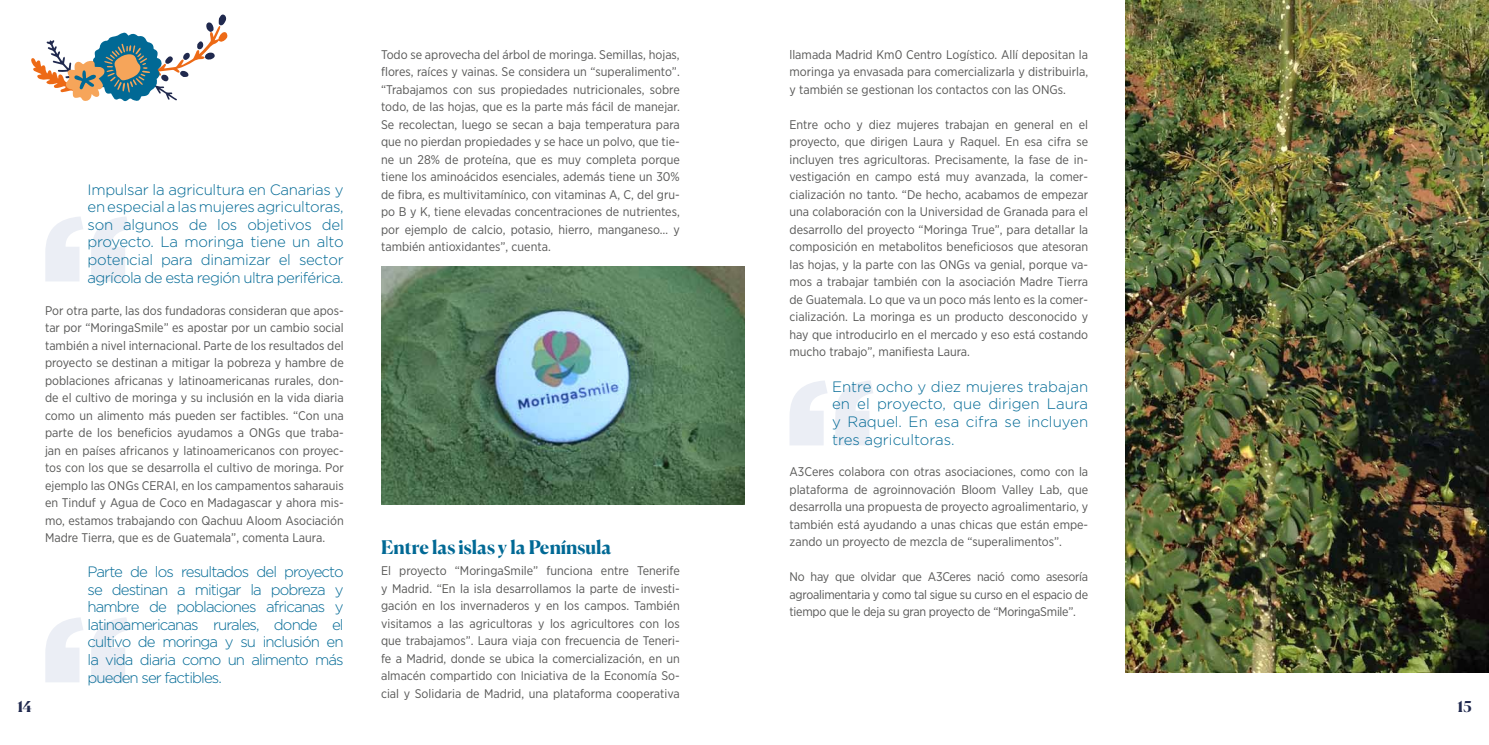
<style>
.page{position:relative;width:1489px;height:745px;background:#fff}
.page>*{position:absolute;margin:0;border:0;box-sizing:border-box;transform-origin:0 0}
.t1{font:900 187.5px/400.4px "Gotham Narrow";color:#ebeef5}
.t2{font:700 18.75px "Canela";color:#016995}
.t3{font:300 15px/17.6px "Gotham";letter-spacing:-.04em;color:#016995;text-align:justify}
.t4{font:700 15px "Canela";color:#20294e}
.t5{font:12.5px/17.5px "Gotham Narrow";color:#575756;text-align:justify}
</style>
<div class="page">
<svg style="left:790px;top:381px;width:83px;height:64px"></svg>
<img style="left:1125px;top:0;width:363px;height:671px">
<img style="left:381px;top:266px;width:363px;height:238px">
<svg style="left:31px;top:14px;width:196px;height:88px"></svg>
<p class="t5" style="left:381px;top:45px;width:300px">Todo se aprovecha del árbol de moringa. Semillas, hojas, flores, raíces y vainas. Se considera un “superalimento”. “Trabajamos con sus propiedades nutricionales, sobre todo, de las hojas, que es la parte más fácil de manejar.<br>Se recolectan, luego se secan a baja temperatura para que no pierdan propiedades y se hace un polvo, que tie&shy;ne un 28% de proteína, que es muy completa porque tiene los aminoácidos esenciales, además tiene un 30% de fibra, es multivitamínico, con vitaminas A, C, del gru&shy;po B y K, tiene elevadas concentraciones de nutrientes, por ejemplo de calcio, potasio, hierro, manganeso… y también antioxidantes”, cuenta.</p>
<p class="t5" style="left:789px;top:45px;width:300px">llamada Madrid Km0 Centro Logístico. Allí depositan la moringa ya envasada para comercializarla y distribuirla, y también se gestionan los contactos con las ONGs.</p>
<p class="t5" style="left:789px;top:115px;width:300px">Entre ocho y diez mujeres trabajan en general en el proyecto, que dirigen Laura y Raquel. En esa cifra se incluyen tres agricultoras. Precisamente, la fase de in&shy;vestigación en campo está muy avanzada, la comer&shy;cialización no tanto. “De hecho, acabamos de empezar una colaboración con la Universidad de Granada para el desarrollo del proyecto “Moringa True”, para detallar la composición en metabolitos beneficiosos que atesoran las hojas, y la parte con las ONGs va genial, porque va&shy;mos a trabajar también con la asociación Madre Tierra de Guatemala. Lo que va un poco más lento es la comer&shy;cialización. La moringa es un producto desconocido y hay que introducirlo en el mercado y eso está costando mucho trabajo”, manifiesta Laura.</p>
<p class="t3" style="left:832px;top:377px;width:258px">Entre ocho y diez mujeres trabajan en el proyecto, que dirigen Laura y Raquel. En esa cifra se incluyen tres agricultoras.</p>
<p class="t5" style="left:789px;top:462px;width:300px">A3Ceres colabora con otras asociaciones, como con la plataforma de agroinnovación Bloom Valley Lab, que desarrolla una propuesta de proyecto agroalimentario, y también está ayudando a unas chicas que están empe&shy;zando un proyecto de mezcla de “superalimentos”.</p>
<p class="t5" style="left:789px;top:567px;width:300px">No hay que olvidar que A3Ceres nació como asesoría agroalimentaria y como tal sigue su curso en el espacio de tiempo que le deja su gran proyecto de “MoringaSmile”.</p>
<p class="t3" style="left:88px;top:180px;width:258px">Impulsar la agricultura en Canarias y en especial a las mujeres agricultoras, son algunos de los objetivos del proyecto. La moringa tiene un alto potencial para dinamizar el sector agrícola de esta región ultra periférica.</p>
<p class="t5" style="left:45px;top:301px;width:300px">Por otra parte, las dos fundadoras consideran que apos&shy;tar por “MoringaSmile” es apostar por un cambio social también a nivel internacional. Parte de los resultados del proyecto se destinan a mitigar la pobreza y hambre de poblaciones africanas y latinoamericanas rurales, don&shy;de el cultivo de moringa y su inclusión en la vida diaria como un alimento más pueden ser factibles. “Con una parte de los beneficios ayudamos a ONGs que traba&shy;jan en países africanos y latinoamericanos con proyec&shy;tos con los que se desarrolla el cultivo de moringa. Por ejemplo las ONGs CERAI, en los campamentos saharauis en Tinduf y Agua de Coco en Madagascar y ahora mis&shy;mo, estamos trabajando con Qachuu Aloom Asociación Madre Tierra, que es de Guatemala”, comenta Laura.</p>
<p class="t3" style="left:88px;top:562px;width:258px">Parte de los resultados del proyecto se destinan a mitigar la pobreza y hambre de poblaciones africanas y latinoamericanas rurales, donde el cultivo de moringa y su inclusión en la vida diaria como un alimento más pueden ser factibles.</p>
<h1 class="t1" style="left:39px;top:80px;width:96px">“ “</h1>
<h2 class="t2" style="left:381px;top:532px;width:232px">Entre las islas y la Península</h2>
<p class="t5" style="left:381px;top:561px;width:300px">El proyecto “MoringaSmile” funciona entre Tenerife y Madrid. “En la isla desarrollamos la parte de investi&shy;gación en los invernaderos y en los campos. También visitamos a las agricultoras y los agricultores con los que trabajamos”. Laura viaja con frecuencia de Teneri&shy;fe a Madrid, donde se ubica la comercialización, en un almacén compartido con Iniciativa de la Economía So&shy;cial y Solidaria de Madrid, una plataforma cooperativa</p>
<p class="t4" style="left:17px;top:694px;width:16px">14</p>
<p class="t4" style="left:1457px;top:694px;width:16px">15</p>
</div>
